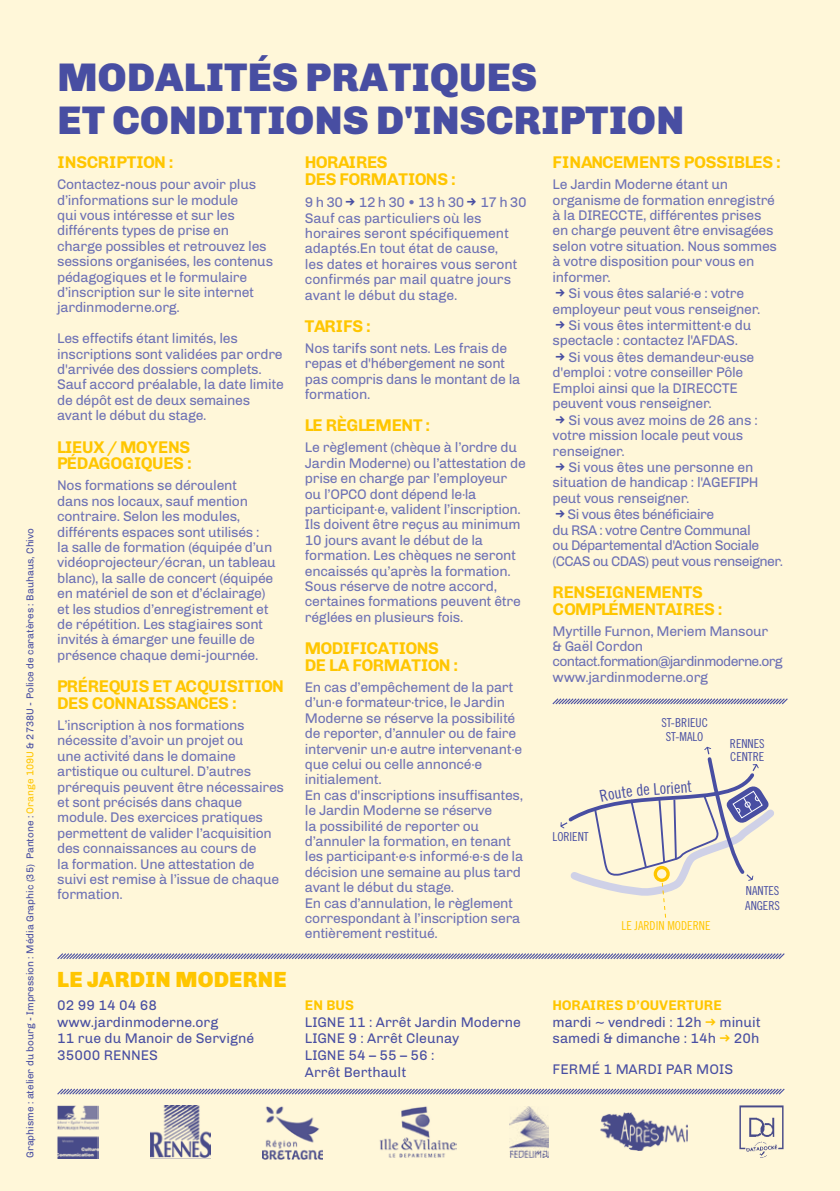
<style>
.page{position:relative;width:840px;height:1191px;background:#fff}
.page>*{position:absolute;margin:0;border:0;box-sizing:border-box;transform-origin:0 0}
.t1{font:900 40px/42.8px "Chivo";letter-spacing:.01em;color:#484ea2}
.t2{font:900 22px "Chivo";letter-spacing:.01em;color:#ffc600}
.t3{font:700 17px/16.8px "Chivo";letter-spacing:-.015em;color:#ffc600}
.t4{font:14px/15.4px "Chivo";letter-spacing:-.02em;color:#6d71b5}
.t5{font:14px/16.8px "Chivo";color:#484ea2}
.t6{font:700 14px "Chivo";color:#ffc600}
.t7{font:12.4px/14.4px "Trade Gothic LT Std Cn 18";color:#484ea2}
.t8{font:12.4px "Trade Gothic LT Std Cn 18";color:#ffc600}
.t9{font:10px "Chivo";color:#484ea2}
.s1{color:#ffc600}
.s2{font-family:"Apercu Pro";font-weight:700;font-size:15px;color:#484ea2}
.s3{font-weight:700;color:#ffc600}
.s4{font-family:"Apercu Pro";font-weight:700;color:#ffc600}
</style>
<div class="page">
<div style="left:0;top:0;width:839px;height:1191px;background:#fff7d9"></div>
<img style="left:151px;top:1105px;width:59px;height:53px">
<img style="left:57px;top:1105px;width:42px;height:53px">
<img style="left:262px;top:1106px;width:60px;height:53px">
<img style="left:379px;top:1106px;width:77px;height:51px">
<img style="left:509px;top:1106px;width:39px;height:51px">
<img style="left:739px;top:1106px;width:43px;height:51px">
<img style="left:600px;top:1112px;width:87px;height:38px">
<svg style="left:57px;top:953px;width:728px;height:7px"></svg>
<svg style="left:552px;top:698px;width:236px;height:7px"></svg>
<svg style="left:57px;top:1088px;width:728px;height:7px"></svg>
<svg style="left:560px;top:746px;width:214px;height:172px"></svg>
<p class="t9" style="left:23px;top:1158px;width:631px;rotate:-90deg">Graphisme : atelier du bourg - Impression : Média Graphic (35) Pantone : <span class="s1">Orange 109U</span> &amp; 2738U - Police de caratères : Bauhaus, Chivo</p>
<h1 class="t1" style="left:57px;top:55px;width:628px">MODALITÉS PRATIQUES<br>ET CONDITIONS D'INSCRIPTION</h1>
<p class="t3" style="left:57px;top:153px;width:118px">INSCRIPTION :</p>
<p class="t4" style="left:57px;top:176px;width:217px">Contactez-nous pour avoir plus d’informations sur le module<br>qui vous intéresse et sur les différents types de prise en charge possibles et retrouvez les sessions organisées, les contenus pédagogiques et le formulaire d’inscription sur le site internet jardinmoderne.org.</p>
<p class="t4" style="left:57px;top:330px;width:228px">Les effectifs étant limités, les inscriptions sont validées par ordre d'arrivée des dossiers complets.<br>Sauf accord préalable, la date limite de dépôt est de deux semaines avant le début du stage.</p>
<p class="t3" style="left:57px;top:437px;width:136px">LIEUX / MOYENS<br>PÉDAGOGIQUES :</p>
<p class="t4" style="left:57px;top:477px;width:220px">Nos formations se déroulent<br>dans nos locaux, sauf mention contraire. Selon les modules, différents espaces sont utilisés :<br>la salle de formation (équipée d’un vidéoprojecteur/écran, un tableau blanc), la salle de concert (équipée en matériel de son et d’éclairage) et les studios d’enregistrement et de répétition. Les stagiaires sont invités à émarger une feuille de présence chaque demi-journée.</p>
<p class="t3" style="left:57px;top:677px;width:228px">PRÉREQUIS ET ACQUISITION<br>DES CONNAISSANCES :</p>
<p class="t4" style="left:57px;top:716px;width:228px">L’inscription à nos formations nécessite d’avoir un projet ou<br>une activité dans le domaine artistique ou culturel. D’autres prérequis peuvent être nécessaires et sont précisés dans chaque module. Des exercices pratiques permettent de valider l’acquisition des connaissances au cours de<br>la formation. Une attestation de suivi est remise à l’issue de chaque formation.</p>
<p class="t3" style="left:305px;top:153px;width:152px">HORAIRES<br>DES FORMATIONS :</p>
<p class="t4" style="left:305px;top:194px;width:223px">9 h 30 <span class="s2">-&gt;</span> 12 h 30 • 13 h 30 <span class="s2">-&gt;</span> 17 h 30<br>Sauf cas particuliers où les horaires seront spécifiquement adaptés.En tout état de cause,<br>les dates et horaires vous seront confirmés par mail quatre jours avant le début du stage.</p>
<p class="t3" style="left:305px;top:317px;width:67px">TARIFS :</p>
<p class="t4" style="left:305px;top:339px;width:217px">Nos tarifs sont nets. Les frais de repas et d'hébergement ne sont pas compris dans le montant de la formation.</p>
<p class="t3" style="left:305px;top:416px;width:127px">LE RÈGLEMENT :</p>
<p class="t4" style="left:305px;top:439px;width:222px">Le règlement (chèque à l’ordre du<br>Jardin Moderne) ou l’attestation de prise en charge par l’employeur ou l’OPCO dont dépend le·la participant·e, valident l’inscription.<br>Ils doivent être reçus au minimum<br>10 jours avant le début de la formation. Les chèques ne seront encaissés qu’après la formation.<br>Sous réserve de notre accord, certaines formations peuvent être réglées en plusieurs fois.</p>
<p class="t3" style="left:305px;top:639px;width:155px">MODIFICATIONS<br>DE LA FORMATION :</p>
<p class="t4" style="left:305px;top:678px;width:220px">En cas d’empêchement de la part d’un·e formateur·trice, le Jardin<br>Moderne se réserve la possibilité de reporter, d’annuler ou de faire intervenir un·e autre intervenant·e que celui ou celle annoncé·e initialement.<br>En cas d'inscriptions insuffisantes, le Jardin Moderne se réserve<br>la possibilité de reporter ou d’annuler la formation, en tenant les participant·e·s informé·e·s de la décision une semaine au plus tard avant le début du stage.<br>En cas d’annulation, le règlement correspondant à l’inscription sera entièrement restitué.</p>
<p class="t3" style="left:552px;top:153px;width:229px">FINANCEMENTS POSSIBLES :</p>
<p class="t4" style="left:552px;top:176px;width:232px">Le Jardin Moderne étant un organisme de formation enregistré à la DIRECCTE, différentes prises<br>en charge peuvent être envisagées selon votre situation. Nous sommes à votre disposition pour vous en informer.<br><span class="s2">-&gt;</span> Si vous êtes salarié·e : votre employeur peut vous renseigner.<br><span class="s2">-&gt;</span> Si vous êtes intermittent·e du spectacle : contactez l'AFDAS.<br><span class="s2">-&gt;</span> Si vous êtes demandeur·euse d'emploi : votre conseiller Pôle<br>Emploi ainsi que la DIRECCTE peuvent vous renseigner.<br><span class="s2">-&gt;</span> Si vous avez moins de 26 ans : votre mission locale peut vous renseigner.<br><span class="s2">-&gt;</span> Si vous êtes une personne en situation de handicap : l'AGEFIPH peut vous renseigner.<br><span class="s2">-&gt;</span> Si vous êtes bénéficiaire<br>du RSA : votre Centre Communal<br>ou Départemental d'Action Sociale (CCAS ou CDAS) peut vous renseigner.</p>
<p class="t3" style="left:552px;top:582px;width:171px">RENSEIGNEMENTS<br>COMPLÉMENTAIRES :</p>
<p class="t4" style="left:552px;top:622px;width:232px">Myrtille Furnon, Meriem Mansour<br>&amp; Gaël Cordon contact.formation@jardinmoderne.org www.jardinmoderne.org</p>
<p class="t7" style="left:661px;top:715px;width:48px;text-align:center">ST-BRIEUC<br>ST-MALO</p>
<p class="t7" style="left:729px;top:737px;width:36px;line-height:12.8px">RENNES<br>CENTRE</p>
<p class="t7" style="left:552px;top:829px;width:38px">LORIENT</p>
<p class="t7" style="left:744px;top:883px;width:36px">NANTES<br>ANGERS</p>
<p class="t8" style="left:621px;top:918px;width:90px">LE JARDIN MODERNE</p>
<h2 class="t2" style="left:57px;top:962px;width:231px">LE JARDIN MODERNE</h2>
<p class="t5" style="left:57px;top:995px;width:198px">02 99 14 04 68 www.jardinmoderne.org<br>11 rue du Manoir de Servigné<br>35000 RENNES</p>
<p class="t6" style="left:305px;top:994px;width:51px">EN BUS</p>
<p class="t5" style="left:305px;top:1012px;width:217px">LIGNE 11 : Arrêt Jardin Moderne<br>LIGNE 9 : Arrêt Cleunay<br>LIGNE 54 – 55 – 56 :<br>Arrêt Berthault</p>
<p class="t5" style="left:552px;top:995px;width:209px"><span class="s3">HORAIRES D’OUVERTURE </span>mardi ~ vendredi : 12h <span class="s4">--&gt;</span> minuit samedi &amp; dimanche : 14h <span class="s4">--&gt;</span> 20h</p>
<p class="t5" style="left:552px;top:1060px;width:182px">FERMÉ 1 MARDI PAR MOIS</p>
</div>
